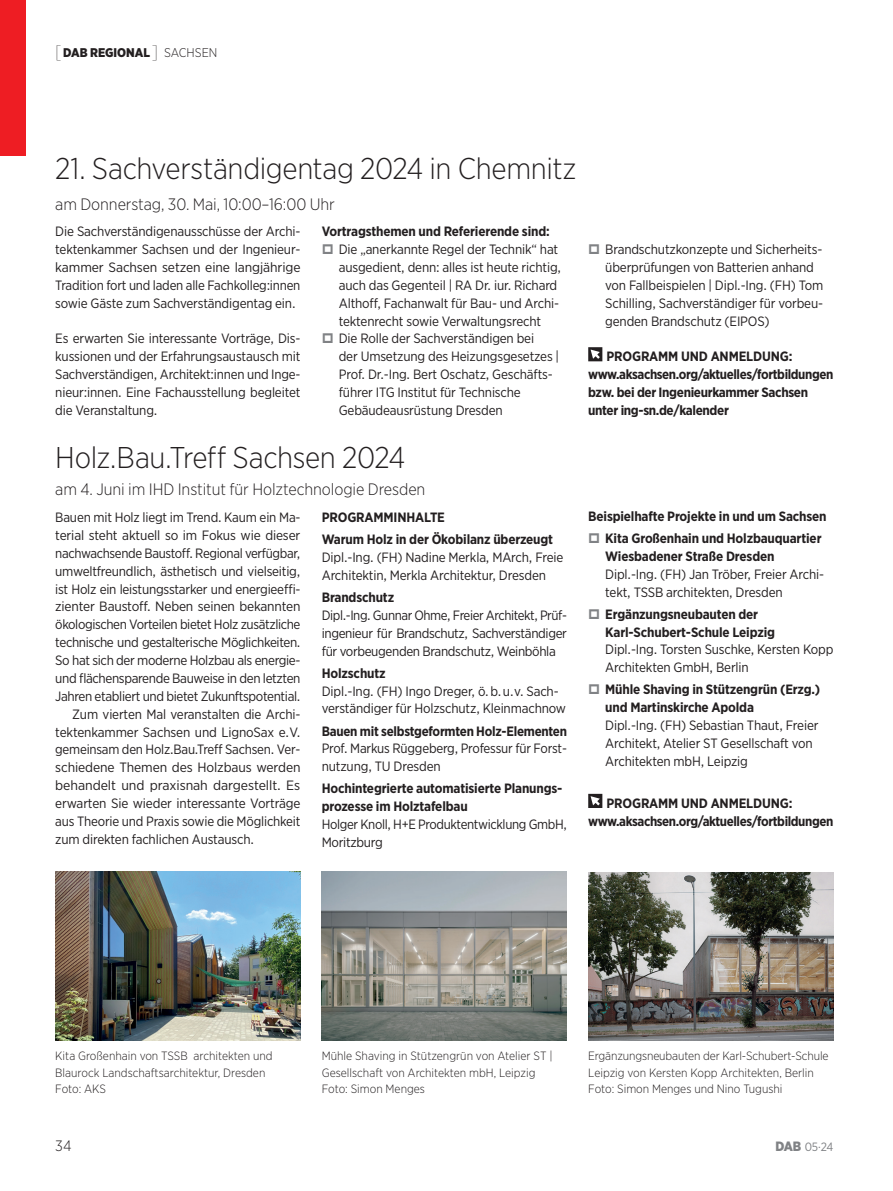
<style>
.page{position:relative;width:893px;height:1191px;background:#fff}
.page>*{position:absolute;margin:0;border:0;box-sizing:border-box;transform-origin:0 0}
.t1{font:300 30px "Gotham Narrow";letter-spacing:-.01em;color:#231f20}
.t2{font:300 16.5px "Gotham Narrow";letter-spacing:-.005em;color:#231f20}
.t3{font:300 15px "Gotham Narrow";color:#231f20}
.t4{font:13.5px/17.9px "Gotham Narrow";letter-spacing:-.01em;color:#231f20}
.t5{font:700 13.5px/17.9px "Gotham Narrow";letter-spacing:-.01em;color:#231f20}
.t6{font:700 13.5px/17.9px "Gotham Narrow";letter-spacing:-.03em;color:#231f20}
.t7{font:13.5px "Gotham Narrow";letter-spacing:-.03em;color:#231f20}
.t8{font:13.5px "Gotham Narrow";letter-spacing:-.01em;color:#231f20;scale:1.05 1}
.t9{font:900 12.6px "Gotham Narrow";color:#231f20}
.t10{font:300 12px/16.5px "Gotham Narrow";color:#231f20}
.t11{font:12px "Gotham Narrow";color:#808285}
.s1{font-weight:100;font-size:18px}
.s2{font-weight:300}
.s3{font-weight:900;font-size:13.5px}
</style>
<div class="page">
<img style="left:55px;top:871px;width:245px;height:169px">
<svg style="left:588px;top:794px;width:14px;height:14px"></svg>
<img style="left:322px;top:871px;width:245px;height:169px">
<img style="left:588px;top:873px;width:245px;height:167px">
<svg style="left:588px;top:347px;width:14px;height:14px"></svg>
<div style="left:0;top:0;width:26px;height:155px;background:#ee1d23"></div>
<p class="t9" style="left:55px;top:44px;width:164px"><span class="s1">[</span>DAB REGIONAL<span class="s1">]</span> <span class="s2">Sachse n</span></p>
<h1 class="t1" style="left:55px;top:150px;width:523px">21. Sachverständigentag 2024 in Chemnitz</h1>
<p class="t2" style="left:55px;top:194px;width:281px">am Donnerstag, 30. Mai, 10:00–16:00 Uhr</p>
<p class="t4" style="left:55px;top:222px;width:247px;text-align:justify">Die Sachverständigenausschüsse der Archi&shy;tektenkammer Sachsen und der Ingenieur&shy;kammer Sachsen setzen eine langjährige Tradition fort und laden alle Fachkolleg:innen sowie Gäste zum Sachverständigentag ein.</p>
<p class="t4" style="left:55px;top:329px;width:247px;text-align:justify">Es erwarten Sie interessante Vorträge, Dis&shy;kussionen und der Erfahrungsaustausch mit Sachverständigen, Architekt:innen und Inge&shy;nieur:innen. Eine Fachausstellung begleitet die Veranstaltung.</p>
<p class="t5" style="left:322px;top:222px;width:229px">Vortragsthemen und Referierende sind:</p>
<p class="t4" style="left:339px;top:240px;width:224px">Die „anerkannte Regel der Technik“ hat ausgedient, denn: alles ist heute richtig, auch das Gegenteil | RA Dr. iur. Richard Althoff, Fachanwalt für Bau- und Archi&shy;tektenrecht sowie Verwaltungsrecht Die Rolle der Sachverständigen bei<br>der Umsetzung des Heizungsgesetzes | Prof. Dr.-Ing. Bert Oschatz, Geschäfts&shy;führer ITG Institut für Technische Gebäudeausrüstung Dresden</p>
<p class="t4" style="left:605px;top:240px;width:219px">Brandschutzkonzepte und Sicherheits&shy;überprüfungen von Batterien anhand von Fallbeispielen | Dipl.-Ing. (FH) Tom Schilling, Sachverständiger für vorbeu&shy;genden Brandschutz (EIPOS)</p>
<p class="t5" style="left:588px;top:347px;width:247px;text-indent:18px">PROGRAMM UND ANMELDUNG: www.aksachsen.org/aktuelles/fortbildungen bzw. bei der Ingenieurkammer Sachsen unter ing-sn.de/kalender</p>
<h1 class="t1" style="left:55px;top:439px;width:352px">H olz.Bau.Treff Sachsen 2024</h1>
<p class="t2" style="left:55px;top:478px;width:372px">am 4. Juni im IH D Institut für Holztechnologie Dresden</p>
<p class="t4" style="left:55px;top:508px;width:247px">Bauen mit Holz liegt im Trend. Kaum ein Ma-</p>
<p class="t4" style="left:55px;top:526px;width:247px">terial steht aktuell so im Fokus wie dieser</p>
<p class="t4" style="left:55px;top:544px;width:247px">nachwachsende Baustoff. Regional verfügbar,</p>
<p class="t4" style="left:55px;top:562px;width:247px">umweltfreundlich, ästhetisch und vielseitig,</p>
<p class="t4" style="left:55px;top:579px;width:247px">ist Holz ein leistungsstarker und energieeffi-</p>
<p class="t4" style="left:55px;top:597px;width:247px">zienter Baustoff. Neben seinen bekannten</p>
<p class="t7" style="left:55px;top:616px;width:247px">ökologischen Vorteilen bietet Holz zusätzliche</p>
<p class="t4" style="left:55px;top:633px;width:247px">technische und gestalterische Möglichkeiten.</p>
<p class="t4" style="left:55px;top:651px;width:247px">So hat sich der moderne Holzbau als energie-</p>
<p class="t4" style="left:55px;top:669px;width:247px">und flächensparende Bauweise in den letzten</p>
<p class="t4" style="left:55px;top:687px;width:247px">Jahren etabliert und bietet Zukunftspotential.</p>
<p class="t4" style="left:72px;top:704px;width:230px">Zum vierten Mal veranstalten die Archi-</p>
<p class="t4" style="left:55px;top:722px;width:247px">tektenkammer Sachsen und LignoSax e.V.</p>
<p class="t4" style="left:55px;top:740px;width:247px">gemeinsam den Holz.Bau.Treff Sachsen. Ver-</p>
<p class="t4" style="left:55px;top:758px;width:247px">schiedene Themen des Holzbaus werden</p>
<p class="t8" style="left:55px;top:777px;width:235px">behandelt und praxisnah dargestellt. Es</p>
<p class="t4" style="left:55px;top:794px;width:247px">erwarten Sie wieder interessante Vorträge</p>
<p class="t4" style="left:55px;top:812px;width:247px">aus Theorie und Praxis sowie die Möglichkeit</p>
<p class="t4" style="left:55px;top:829px;width:200px">zum direkten fachlichen Austausch.</p>
<p class="t5" style="left:322px;top:506px;width:233px;line-height:22px">PROGRAMMINHALTE<br>Warum Holz in der Ökobilanz überzeugt</p>
<p class="t4" style="left:322px;top:548px;width:243px">Dipl.-Ing. (FH) Nadine Merkla, MArch, Freie<br>Architektin, Merkla Architektur, Dresden</p>
<p class="t5" style="left:322px;top:588px;width:74px">Brandschutz</p>
<p class="t4" style="left:322px;top:606px;width:247px;text-align:justify">Dipl.-Ing. Gunnar Ohme, Freier Architekt, Prüf&shy;ingenieur für Brandschutz, Sachverständiger für vorbeugenden Brandschutz, Weinböhla</p>
<p class="t5" style="left:322px;top:664px;width:65px">Holzschutz</p>
<p class="t4" style="left:322px;top:681px;width:246px">Dipl.-Ing. (FH) Ingo Dreger, ö. b. u.v. Sach&shy;verständiger für Holzschutz, Kleinmachnow</p>
<p class="t5" style="left:322px;top:722px;width:247px">Bauen mit selbstgeformten Holz-Elementen</p>
<p class="t4" style="left:322px;top:739px;width:247px">Prof. Markus Rüggeberg, Professur für Forst&shy;nutzung, TU Dresden</p>
<p class="t5" style="left:322px;top:779px;width:242px">Hochintegrierte automatisierte Planungs&shy;prozesse im Holztafelbau</p>
<p class="t4" style="left:322px;top:815px;width:247px">Holger Knoll, H+E Produktentwicklung GmbH,<br>Moritzburg</p>
<p class="t5" style="left:605px;top:505px;width:223px;line-height:22px;text-indent:-17px">Beispielhafte Projekte in und um Sachsen<br>Kita Großenhain und Holzbauquartier</p>
<p class="t5" style="left:605px;top:547px;width:171px">Wiesbadener Straße Dresden</p>
<p class="t4" style="left:605px;top:565px;width:220px">Dipl.-Ing. (FH) Jan Tröber, Freier Archi&shy;tekt, TSSB architekten, Dresden</p>
<p class="t5" style="left:605px;top:605px;width:171px">Ergänzungsneubauten der<br>Karl-Schubert-Schule Leipzig</p>
<p class="t4" style="left:605px;top:640px;width:230px">Dipl.-Ing. Torsten Suschke, Kersten Kopp<br>Architekten GmbH, Berlin</p>
<p class="t5" style="left:605px;top:680px;width:217px">Mühle Shaving in Stützengrün (Erzg.) und Martinskirche Apolda</p>
<p class="t4" style="left:605px;top:716px;width:215px">Dipl.-Ing. (FH) Sebastian Thaut, Freier<br>Architekt, Atelier ST Gesellschaft von<br>Architekten mbH, Leipzig</p>
<p class="t6" style="left:588px;top:794px;width:247px;text-indent:18px">PROGRAMM UND ANMELDUNG: www.aksachsen.org/aktuelles/fortbildungen</p>
<p class="t10" style="left:55px;top:1047px;width:219px">Kita Großenhain von TSSB architekten und<br>Blaurock Landschaftsarchitektur, Dresden<br>Foto: AKS</p>
<p class="t10" style="left:322px;top:1047px;width:232px">Mühle Shaving in Stützengrün von Atelier ST |<br>Gesellschaft von Architekten mbH, Leipzig<br>Foto: Simon Menges</p>
<p class="t10" style="left:588px;top:1047px;width:242px">Ergänzungsneubauten der Karl-Schubert-Schule<br>Leipzig von Kersten Kopp Architekten, Berlin<br>Foto: Simon Menges und N ino Tugushi</p>
<p class="t3" style="left:55px;top:1136px;width:18px">34</p>
<p class="t11" style="left:775px;top:1138px;width:60px"><span class="s3">DAB</span> 05·24</p>
</div>
